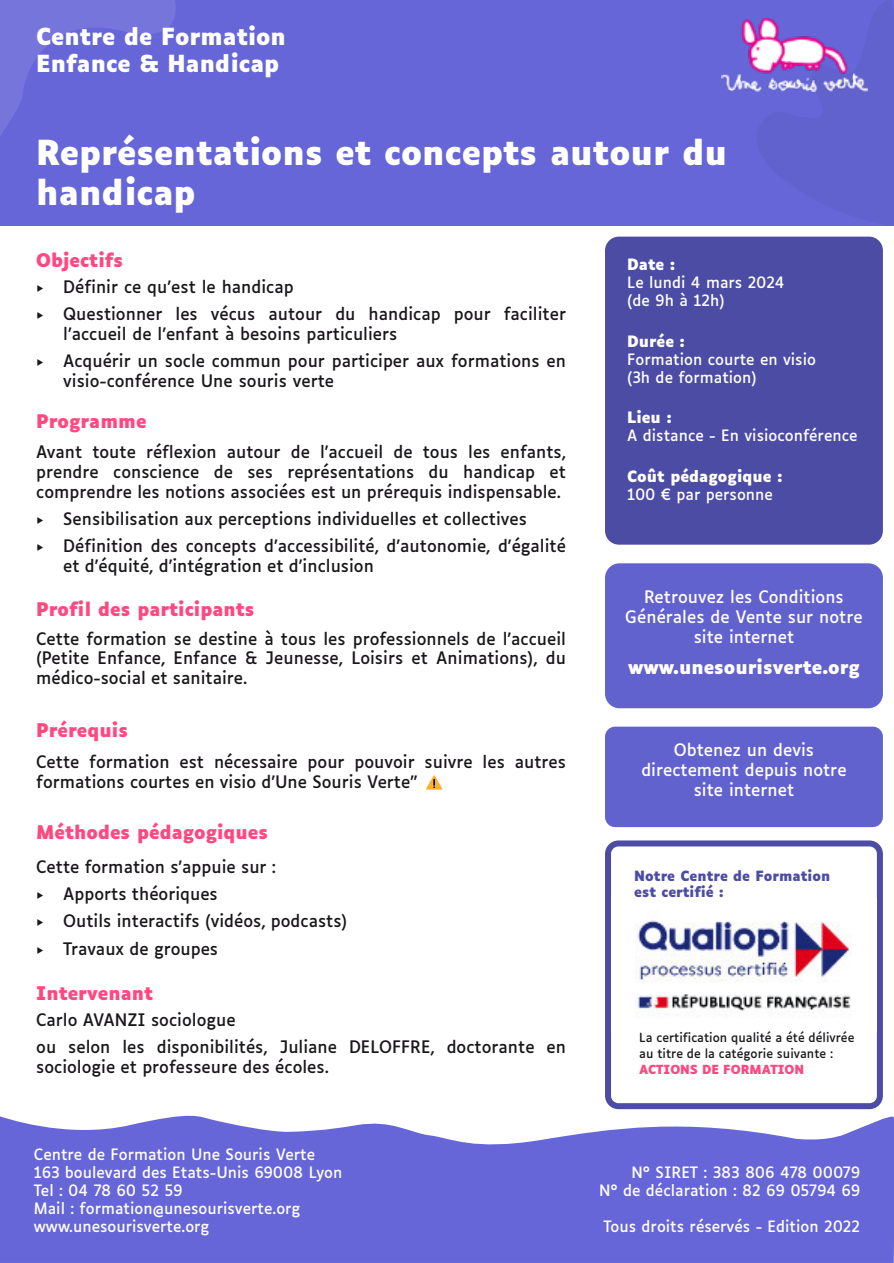
<style>
.page{position:relative;width:894px;height:1263px;background:#fff}
.page>*{position:absolute;margin:0;border:0;box-sizing:border-box;transform-origin:0 0}
.t1{font:700 33px/39.6px "Luciole";color:#fff}
.t2{font:700 22.5px/27px "Luciole";color:#fff}
.t3{font:700 18px "Luciole";color:#ff4880}
.t4{font:700 18px "Luciole";color:#fff}
.t5{font:16.5px/27.3px "Luciole";color:#1a171b}
.t6{font:16.5px/19.8px "Luciole";color:#fff;text-align:center}
.t7{font:15px/18px "Luciole";color:#fff}
.t8{font:700 15px "Luciole";color:#fff}
.t9{font:700 13.5px/16.2px "Luciole";color:#4c4ca5}
.t10{font:12px/15.9px "Luciole";color:#1a171b}
.t11{font:700 12px "Luciole";color:#ff4880}
</style>
<div class="page">
<svg style="left:426px;top:775px;width:16px;height:15px"></svg>
<svg style="left:0;top:1115px;width:893px;height:148px;background:#7575db"></svg>
<div style="left:0;top:0;width:893px;height:226px;background:#6666d8"></div>
<svg style="left:0;top:0;width:175px;height:135px"></svg>
<svg style="left:744px;top:87px;width:133px;height:152px"></svg>
<div style="left:604px;top:237px;width:278px;height:308px;background:#4c4ca5;border-radius:14px"></div>
<div style="left:604px;top:727px;width:278px;height:100px;background:#6262cf;border-radius:10px"></div>
<img style="left:721px;top:18px;width:145px;height:73px">
<svg style="left:605px;top:840px;width:277px;height:269px"></svg>
<img style="left:611px;top:899px;width:265px;height:132px">
<div style="left:604px;top:563px;width:278px;height:145px;background:#6262cf;border-radius:14px"></div>
<h2 class="t2" style="left:36px;top:25px;width:251px">Centre de Formation<br>Enfance &amp; Handicap</h2>
<h1 class="t1" style="left:36px;top:136px;width:692px">Représentations et concepts autour du handicap</h1>
<p class="t3" style="left:36px;top:253px;width:88px">Objectifs</p>
<p class="t5" style="left:36px;top:274px;width:531px">▶ Définir ce qu’est le handicap<br>▶ Questionner les vécus autour du handicap pour faciliter</p>
<p class="t5" style="left:36px;top:321px;width:531px;text-indent:27px">l’accueil de l’enfant à besoins particuliers<br>▶ Acquérir un socle commun pour participer aux formations en</p>
<p class="t5" style="left:63px;top:368px;width:272px">visio-conférence Une souris verte</p>
<p class="t3" style="left:36px;top:413px;width:112px">Programme</p>
<p class="t5" style="left:36px;top:443px;width:531px;line-height:19.8px;text-align:justify">Avant toute réflexion autour de l’accueil de tous les enfants, prendre conscience de ses représentations du handicap et comprendre les notions associées est un prérequis indispensable.</p>
<p class="t5" style="left:36px;top:506px;width:531px">▶ Sensibilisation aux perceptions individuelles et collectives<br>▶ Définition des concepts d’accessibilité, d’autonomie, d’égalité</p>
<p class="t5" style="left:63px;top:554px;width:312px">et d’équité, d’intégration et d’inclusion</p>
<p class="t3" style="left:36px;top:602px;width:220px">Profil des participants</p>
<p class="t5" style="left:36px;top:630px;width:531px;line-height:19.8px;text-align:justify">Cette formation se destine à tous les professionnels de l’accueil (Petite Enfance, Enfance &amp; Jeunesse, Loisirs et Animations), du médico-social et sanitaire.</p>
<p class="t3" style="left:36px;top:722px;width:93px">Prérequis</p>
<p class="t5" style="left:36px;top:753px;width:531px;line-height:19.8px">Cette formation est nécessaire pour pouvoir suivre les autres formations courtes en visio d’Une Souris Verte”</p>
<p class="t3" style="left:36px;top:825px;width:233px">Méthodes pédagogiques</p>
<p class="t5" style="left:36px;top:854px;width:312px">Cette formation s’appuie sur :<br>▶ Apports théoriques<br>▶ Outils interactifs (vidéos, podcasts) ▶ Travaux de groupes</p>
<p class="t3" style="left:36px;top:986px;width:118px">Intervenant</p>
<p class="t5" style="left:36px;top:1008px;width:531px">Carlo AVANZI sociologue<br>ou selon les disponibilités, Juliane DELOFFRE, doctorante en</p>
<p class="t5" style="left:36px;top:1055px;width:294px">sociologie et professeure des écoles.</p>
<p class="t7" style="left:34px;top:1147px;width:310px">Centre de Formation Une Souris Verte<br>163 boulevard des Etats-Unis 69008 Lyon<br>Tel : 04 78 60 52 59<br>Mail : formation@unesourisverte.org www.unesourisverte.org</p>
<p class="t8" style="left:627px;top:258px;width:49px">Date :</p>
<p class="t7" style="left:627px;top:275px;width:159px">Le lundi 4 mars 2024 (de 9h à 12h)</p>
<p class="t8" style="left:627px;top:335px;width:59px">Durée :</p>
<p class="t7" style="left:627px;top:352px;width:190px">Formation courte en visio (3h de formation)</p>
<p class="t8" style="left:627px;top:411px;width:46px">Lieu :</p>
<p class="t7" style="left:627px;top:428px;width:232px">A distance - En visioconférence</p>
<p class="t8" style="left:627px;top:470px;width:156px">Coût pédagogique :</p>
<p class="t7" style="left:627px;top:487px;width:147px">100 € par personne</p>
<p class="t6" style="left:625px;top:589px;width:239px">Retrouvez les Conditions<br>Générales de Vente sur notre site internet</p>
<p class="t4" style="left:627px;top:659px;width:233px">www.unesourisverte.org</p>
<p class="t6" style="left:641px;top:741px;width:207px">Obtenez un devis directement depuis notre site internet</p>
<p class="t9" style="left:634px;top:869px;width:197px">Notre Centre de Formation est certifié :</p>
<p class="t10" style="left:639px;top:1031px;width:216px">La certification qualité a été délivrée au titre de la catégorie suivante :</p>
<p class="t11" style="left:639px;top:1064px;width:166px">ACTIONS DE FORMATION</p>
<p class="t7" style="left:599px;top:1164px;width:262px;text-align:right">N° SIRET : 383 806 478 00079<br>N° de déclaration : 82 69 05794 69</p>
<p class="t7" style="left:603px;top:1218px;width:258px">Tous droits réservés - Edition 2022</p>
</div>
